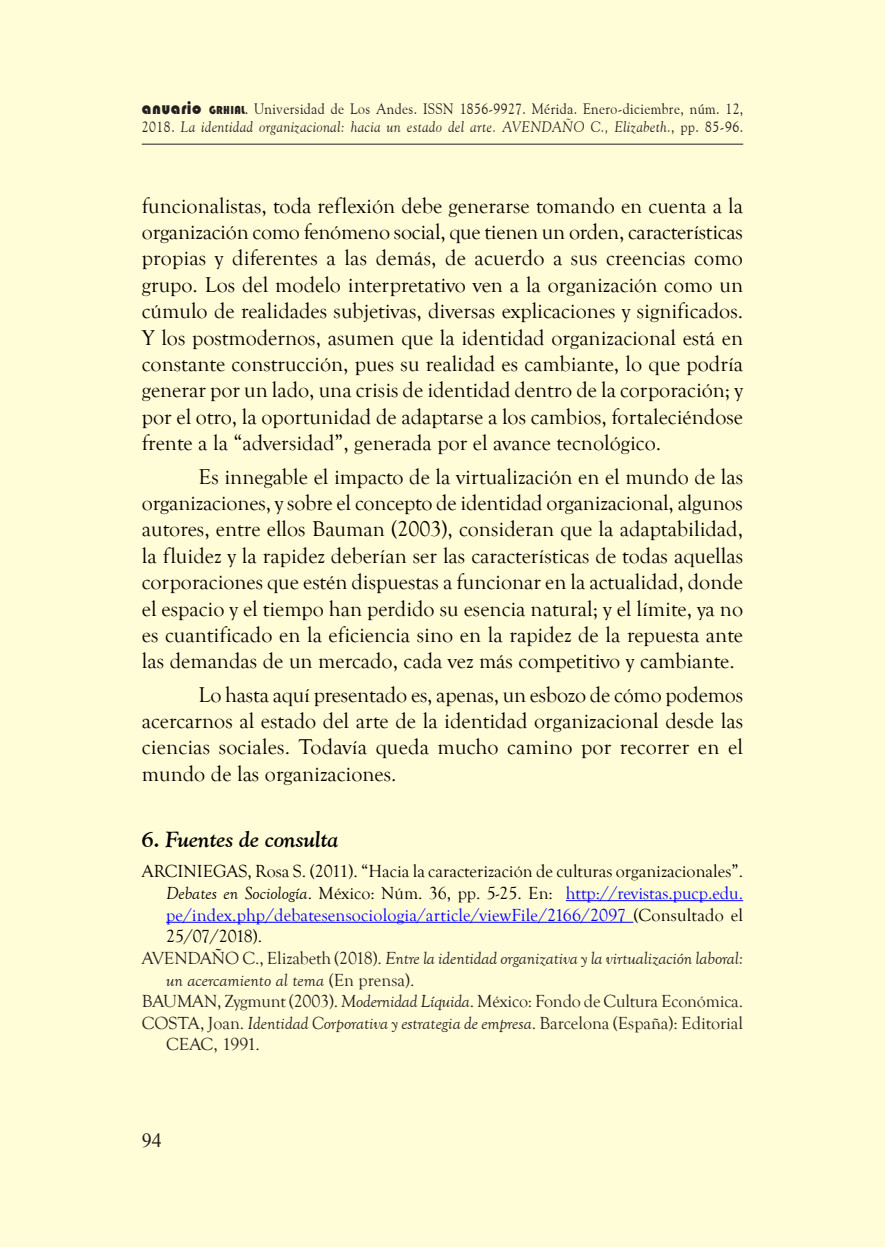
<style>
.page{position:relative;width:885px;height:1248px;background:#fff}
.page>*{position:absolute;margin:0;border:0;box-sizing:border-box;transform-origin:0 0}
.GRIAL{font:22px/26.4px "Goudy Old Style T";color:#000;text-align:justify}
.Grial-Sub-titulo{font:italic 700 22px "Goudy Old Style BT";color:#000}
.t1{font:20px "Times New Roman";color:#231f20}
.GRHIAL-Notas{font:18px/21.6px "Goudy Old Style T";letter-spacing:.01em;color:#000;text-align:justify}
.GRHIAL-Notas-2{font:18px/21.6px "Goudy Old Style T";letter-spacing:-.01em;color:#231f20}
.GRHIAL-Notas-3{font:italic 18px/21.6px "Goudy Old Style T";letter-spacing:-.005em;color:#231f20}
.t2{font:15px/18px "Goudy Old Style BT";letter-spacing:.03em;color:#231f20;scale:.92 1}
.s1{font-family:"Bauhaus 93";font-size:18px}
.s2{font-family:"Bauhaus 93";font-size:12px}
.s3{font-family:"Goudy Old Style T";font-weight:700;font-size:12px}
.s4{font-style:italic}
.s5{color:#00f}
.s6{font-style:normal}
</style>
<div class="page">
<div style="left:0;top:0;width:884px;height:1246px;background:#fffcd8"></div>
<hr style="left:142px;top:144px;width:601px;height:1px;background:#231f20">
<hr style="left:565px;top:900px;width:178px;height:1px;background:#00f">
<hr style="left:166px;top:921px;width:467px;height:1px;background:#00f">
<p class="t2" style="left:142px;top:100px;width:655px"><span class="s1">anuario</span> <span class="s2">GRHIAL</span><span class="s3">.</span> Universidad de Los Andes. ISSN 1856-9927. Mérida. Enero-diciembre, núm. 12,<br>2018. <span class="s4">La identidad organizacional: hacia un estado del arte. AVENDAÑO C., Elizabeth.</span>, pp. 85-96.</p>
<p class="GRIAL" style="left:142px;top:193px;width:602px">funcionalistas, toda reflexión debe generarse tomando en cuenta a la organización como fenómeno social, que tienen un orden, características propias y diferentes a las demás, de acuerdo a sus creencias como grupo. Los del modelo interpretativo ven a la organización como un cúmulo de realidades subjetivas, diversas explicaciones y significados.<br>Y los postmodernos, asumen que la identidad organizacional está en constante construcción, pues su realidad es cambiante, lo que podría generar por un lado, una crisis de identidad dentro de la corporación; y por el otro, la oportunidad de adaptarse a los cambios, fortaleciéndose frente a la “adversidad”, generada por el avance tecnológico.</p>
<p class="GRIAL" style="left:142px;top:463px;width:602px;text-indent:57px">Es innegable el impacto de la virtualización en el mundo de las organizaciones, y sobre el concepto de identidad organizacional, algunos autores, entre ellos Bauman (2003), consideran que la adaptabilidad, la fluidez y la rapidez deberían ser las características de todas aquellas corporaciones que estén dispuestas a funcionar en la actualidad, donde el espacio y el tiempo han perdido su esencia natural; y el límite, ya no es cuantificado en la eficiencia sino en la rapidez de la repuesta ante las demandas de un mercado, cada vez más competitivo y cambiante.</p>
<p class="GRIAL" style="left:142px;top:681px;width:602px;text-indent:57px">Lo hasta aquí presentado es, apenas, un esbozo de cómo podemos acercarnos al estado del arte de la identidad organizacional desde las ciencias sociales. Todavía queda mucho camino por recorrer en el mundo de las organizaciones.</p>
<p class="Grial-Sub-titulo" style="left:142px;top:826px;width:198px">6. Fuentes de consulta</p>
<p class="GRHIAL-Notas" style="left:166px;top:861px;width:578px;text-indent:-24px">ARCINIEGAS, Rosa S. (2011). “Hacia la caracterización de culturas organizacionales”.<br><span class="s4">Debates en Sociología</span>. México: Núm. 36, pp. 5-25. En: <span class="s5">http://revistas.pucp.edu. pe/index.php/debatesensociologia/article/viewFile/2166/2097</span> (Consultado el 25/07/2018).</p>
<p class="GRHIAL-Notas-3" style="left:166px;top:947px;width:578px;text-indent:-24px"><span class="s6">AVENDAÑO C., Elizabeth (2018).</span> Entre la identidad organizativa y la virtualización laboral: un acercamiento al tema <span class="s6">(En prensa).</span></p>
<p class="GRHIAL-Notas-2" style="left:142px;top:990px;width:602px">BAUMAN, Zygmunt (2003). <span class="s4">Modernidad Líquida</span>. México: Fondo de Cultura Económica.</p>
<p class="GRHIAL-Notas-2" style="left:166px;top:1012px;width:578px;text-indent:-24px">COSTA, Joan. <span class="s4">Identidad Corporativa y estrategia de empresa</span>. Barcelona (España): Editorial<br>CEAC, 1991.</p>
<p class="t1" style="left:142px;top:1126px;width:21px">94</p>
</div>
